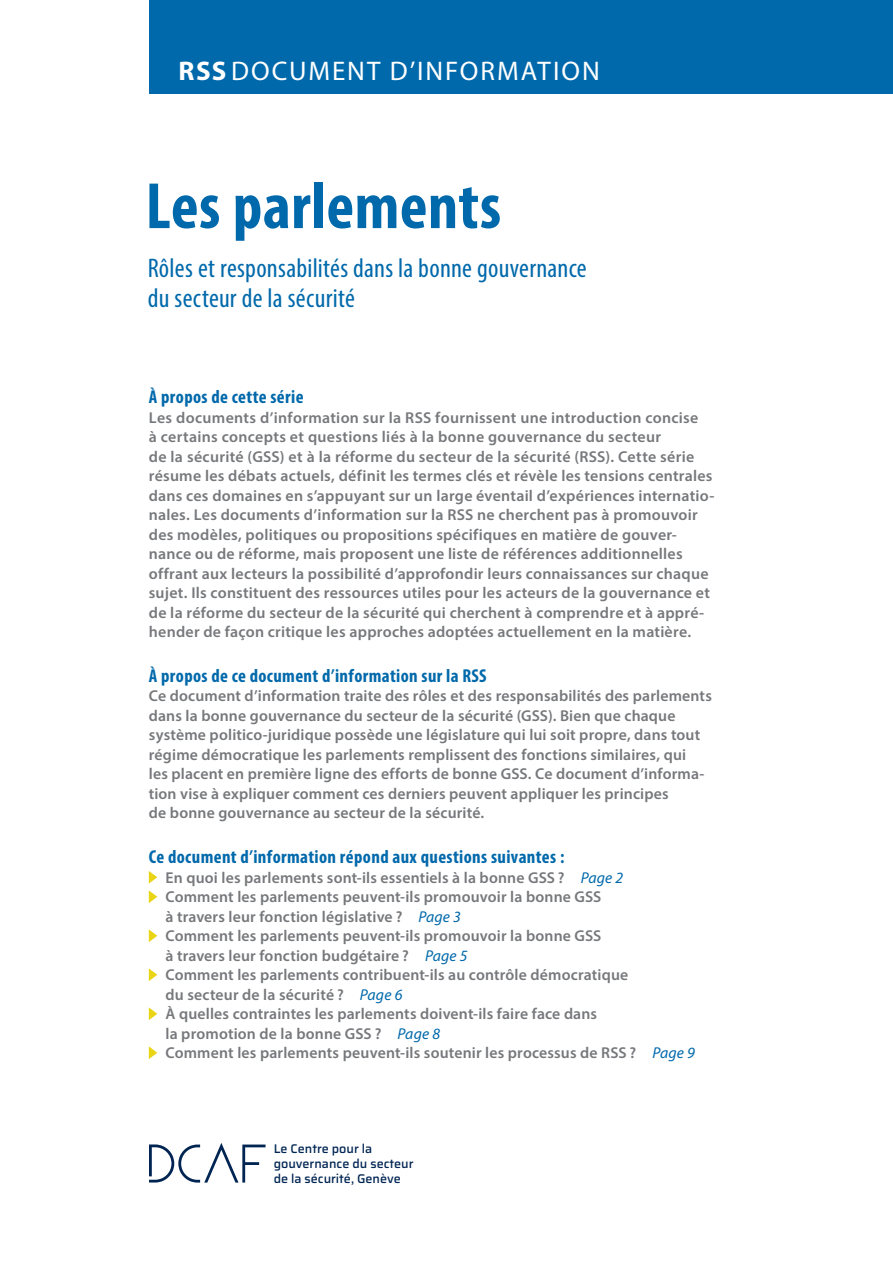
<style>
.page{position:relative;width:893px;height:1263px;background:#fff}
.page>*{position:absolute;margin:0;border:0;box-sizing:border-box;transform-origin:0 0}
._0_Haupttitel{font:700 condensed 66px "Myriad Pro";letter-spacing:.005em;color:#0069ab}
._0_Untertitel{font:condensed 27px/30px "Myriad Pro";letter-spacing:.01em;color:#0069ab}
.t1{font:27px "Myriad Pro";letter-spacing:.075em;color:#fff}
._1_Titel{font:700 condensed 18.75px "Myriad Pro";letter-spacing:.02em;color:#0069ab}
._0_Lead{font:600 15.75px/19.5px "Myriad Pro";letter-spacing:.015em;color:#76787b}
.t2{font:500 12.6px/15.1px "Saira";color:#002553}
.s1{font-weight:700}
.s2{font-weight:400;font-style:italic;color:#0069ab}
</style>
<div class="page">
<div style="left:149px;top:0;width:744px;height:94px;background:#0069ab"></div>
<svg style="left:149px;top:871px;width:8px;height:13px"></svg>
<svg style="left:149px;top:890px;width:8px;height:13px"></svg>
<svg style="left:149px;top:929px;width:8px;height:13px"></svg>
<svg style="left:149px;top:968px;width:8px;height:13px"></svg>
<svg style="left:149px;top:1007px;width:8px;height:13px"></svg>
<svg style="left:149px;top:1046px;width:8px;height:13px"></svg>
<svg style="left:149px;top:1143px;width:117px;height:39px"></svg>
<h2 class="t1" style="left:179px;top:54px;width:423px"><span class="s1">RSS</span>DOCUMENT D’INFORMATION</h2>
<p class="_0_Haupttitel" style="left:146px;top:165px;width:357px">Les parlements</p>
<p class="_0_Untertitel" style="left:148px;top:253px;width:440px">Rôles et responsabilités dans la bonne gouvernance du secteur de la sécurité</p>
<p class="_1_Titel" style="left:149px;top:385px;width:156px">À propos de cette série</p>
<p class="_0_Lead" style="left:149px;top:407px;width:567px">Les documents d’information sur la RSS fournissent une introduction concise<br>à certains concepts et questions liés à la bonne gouvernance du secteur<br>de la sécurité (GSS) et à la réforme du secteur de la sécurité (RSS). Cette série résume les débats actuels, définit les termes clés et révèle les tensions centrales dans ces domaines en s’appuyant sur un large éventail d’expériences internatio&shy;nales. Les documents d’information sur la RSS ne cherchent pas à promouvoir des modèles, politiques ou propositions spécifiques en matière de gouver&shy;nance ou de réforme, mais proposent une liste de références additionnelles offrant aux lecteurs la possibilité d’approfondir leurs connaissances sur chaque sujet. Ils constituent des ressources utiles pour les acteurs de la gouvernance et de la réforme du secteur de la sécurité qui cherchent à comprendre et à appré&shy;hender de façon critique les approches adoptées actuellement en la matière.</p>
<p class="_1_Titel" style="left:149px;top:664px;width:339px">À propos de ce document d’information sur la RSS</p>
<p class="_0_Lead" style="left:149px;top:686px;width:565px">Ce document d’information traite des rôles et des responsabilités des parlements dans la bonne gouvernance du secteur de la sécurité (GSS). Bien que chaque système politico-juridique possède une législature qui lui soit propre, dans tout régime démocratique les parlements remplissent des fonctions similaires, qui<br>les placent en première ligne des efforts de bonne GSS. Ce document d’informa&shy;tion vise à expliquer comment ces derniers peuvent appliquer les principes<br>de bonne gouvernance au secteur de la sécurité.</p>
<p class="_1_Titel" style="left:149px;top:845px;width:417px">Ce document d’information répond aux questions suivantes :</p>
<p class="_0_Lead" style="left:166px;top:867px;width:459px">En quoi les parlements sont-ils essentiels à la bonne GSS ? <span class="s2">Page 2</span></p>
<p class="_0_Lead" style="left:166px;top:886px;width:437px">Comment les parlements peuvent-ils promouvoir la bonne GSS à travers leur fonction législative ? <span class="s2">Page 3</span></p>
<p class="_0_Lead" style="left:166px;top:925px;width:437px">Comment les parlements peuvent-ils promouvoir la bonne GSS à travers leur fonction budgétaire ? <span class="s2">Page 5</span></p>
<p class="_0_Lead" style="left:166px;top:964px;width:464px">Comment les parlements contribuent-ils au contrôle démocratique du secteur de la sécurité ? <span class="s2">Page 6</span></p>
<p class="_0_Lead" style="left:166px;top:1003px;width:433px">À quelles contraintes les parlements doivent-ils faire face dans la promotion de la bonne GSS ? <span class="s2">Page 8</span></p>
<p class="_0_Lead" style="left:166px;top:1042px;width:531px">Comment les parlements peuvent-ils soutenir les processus de RSS ? <span class="s2">Page 9</span></p>
<p class="t2" style="left:274px;top:1141px;width:141px">Le Centre pour la gouvernance du secteur de la sécurité, Genève</p>
</div>
